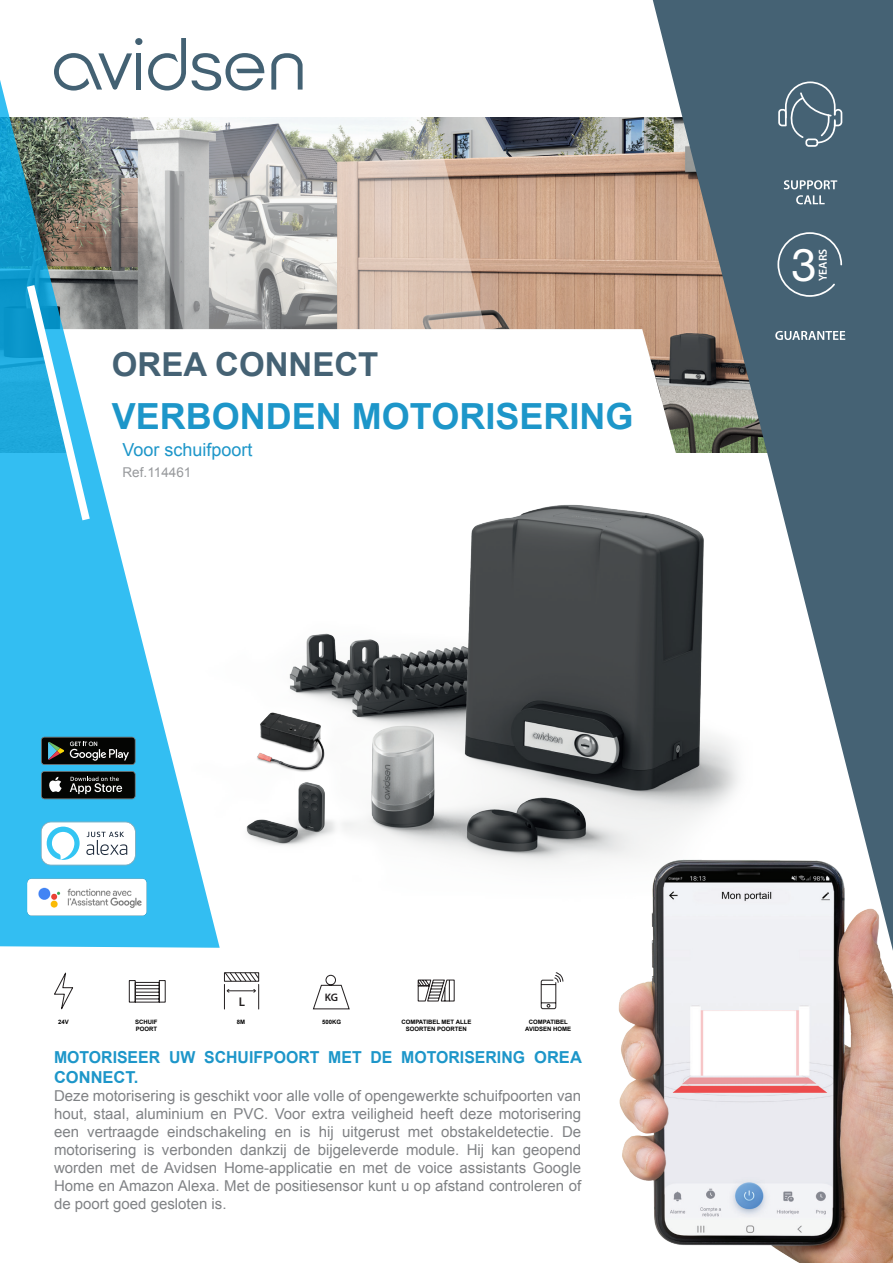
<style>
.page{position:relative;width:893px;height:1263px;background:#fff}
.page>*{position:absolute;margin:0;border:0;box-sizing:border-box;transform-origin:0 0}
.t1{font:45.45px "Helvetica Neue LT Std";color:#fff}
.t2{font:700 36px "Arial";color:#1d96c9}
.t3{font:700 33px "Arial";color:#456274}
.t4{font:18px "Arial";color:#1d96c9}
.t5{font:700 16.5px/19.8px "Arial";color:#1d96c9;scale:.96 1}
.t6{font:15px/18px "Arial";color:#808285;text-align:justify}
.t7{font:13.5px "Arial";color:#97999c}
.t8{font:600 12.6px "Myriad Pro";color:#231f20}
.t9{font:600 11.55px "Myriad Pro";color:#fff}
.t10{font:600 10.95px "Myriad Pro";color:#231f20}
.t11{font:700 6px/7.2px "Arial";color:#000;text-align:center}
</style>
<div class="page">
<img style="left:246px;top:504px;width:407px;height:361px">
<img style="left:502px;top:118px;width:151px;height:211px">
<svg style="left:288px;top:117px;width:214px;height:212px;background:#cbbcb0"></svg>
<svg style="left:220px;top:69px;width:68px;height:260px"></svg>
<svg style="left:220px;top:329px;width:433px;height:40px"></svg>
<svg style="left:653px;top:0;width:240px;height:836px;fill:#456274"></svg>
<svg style="left:220px;top:53px;width:44px;height:38px"></svg>
<svg style="left:271px;top:53px;width:32px;height:37px"></svg>
<img style="left:604px;top:836px;width:289px;height:427px">
<svg style="left:540px;top:972px;width:23px;height:37px"></svg>
<svg style="left:54px;top:972px;width:19px;height:37px"></svg>
<svg style="left:128px;top:972px;width:327px;height:37px"></svg>
<svg style="left:0;top:38px;width:220px;height:910px"></svg>
<svg style="left:22px;top:277px;width:73px;height:251px"></svg>
<svg style="left:41px;top:822px;width:95px;height:43px"></svg>
<svg style="left:41px;top:737px;width:94px;height:28px;background:#2a2e2c"></svg>
<svg style="left:41px;top:771px;width:94px;height:28px;background:#2c2e2c"></svg>
<img style="left:18px;top:876px;width:138px;height:50px">
<svg style="left:775px;top:331px;width:70px;height:9px"></svg>
<div style="left:778px;top:0;width:115px;height:204px;background:#456274"></div>
<svg style="left:777px;top:232px;width:65px;height:65px;background:#526d7d"></svg>
<h3 class="t3" style="left:112px;top:343px;width:268px">OREA CONNECT</h3>
<h2 class="t2" style="left:112px;top:393px;width:523px">VERBONDEN MOTORISERING</h2>
<p class="t4" style="left:123px;top:438px;width:132px">Voor schuifpoort</p>
<p class="t7" style="left:123px;top:464px;width:70px">Ref.114461</p>
<h1 class="t1" style="left:791px;top:237px;width:27px">3</h1>
<p class="t9" style="left:815px;top:281px;width:34px;rotate:-90deg">YEARS</p>
<p class="t8" style="left:239px;top:993px;width:8px">L</p>
<p class="t10" style="left:325px;top:990px;width:15px">KG</p>
<p class="t11" style="left:58px;top:1018px;width:12px">24V</p>
<p class="t11" style="left:135px;top:1018px;width:24px;text-align:left">SCHUIF<br>POORT</p>
<p class="t11" style="left:237px;top:1018px;width:10px">8M</p>
<p class="t11" style="left:322px;top:1018px;width:21px">500KG</p>
<p class="t11" style="left:401px;top:1018px;width:71px">COMPATIBEL MET ALLE<br>SOORTEN POORTEN</p>
<p class="t11" style="left:525px;top:1018px;width:47px">COMPATIBEL<br>AVIDSEN HOME</p>
<p class="t5" style="left:54px;top:1048px;width:551px">MOTORISEER UW SCHUIFPOORT MET DE MOTORISERING OREA<br>CONNECT.</p>
<p class="t6" style="left:54px;top:1087px;width:529px">Deze motorisering is geschikt voor alle volle of opengewerkte schuifpoorten van hout, staal, aluminium en PVC. Voor extra veiligheid heeft deze motorisering een vertraagde eindschakeling en is hij uitgerust met obstakeldetectie. De motorisering is verbonden dankzij de bijgeleverde module. Hij kan geopend worden met de Avidsen Home-applicatie en met de voice assistants Google Home en Amazon Alexa. Met de positiesensor kunt u op afstand controleren of de poort goed gesloten is.</p>
</div>
